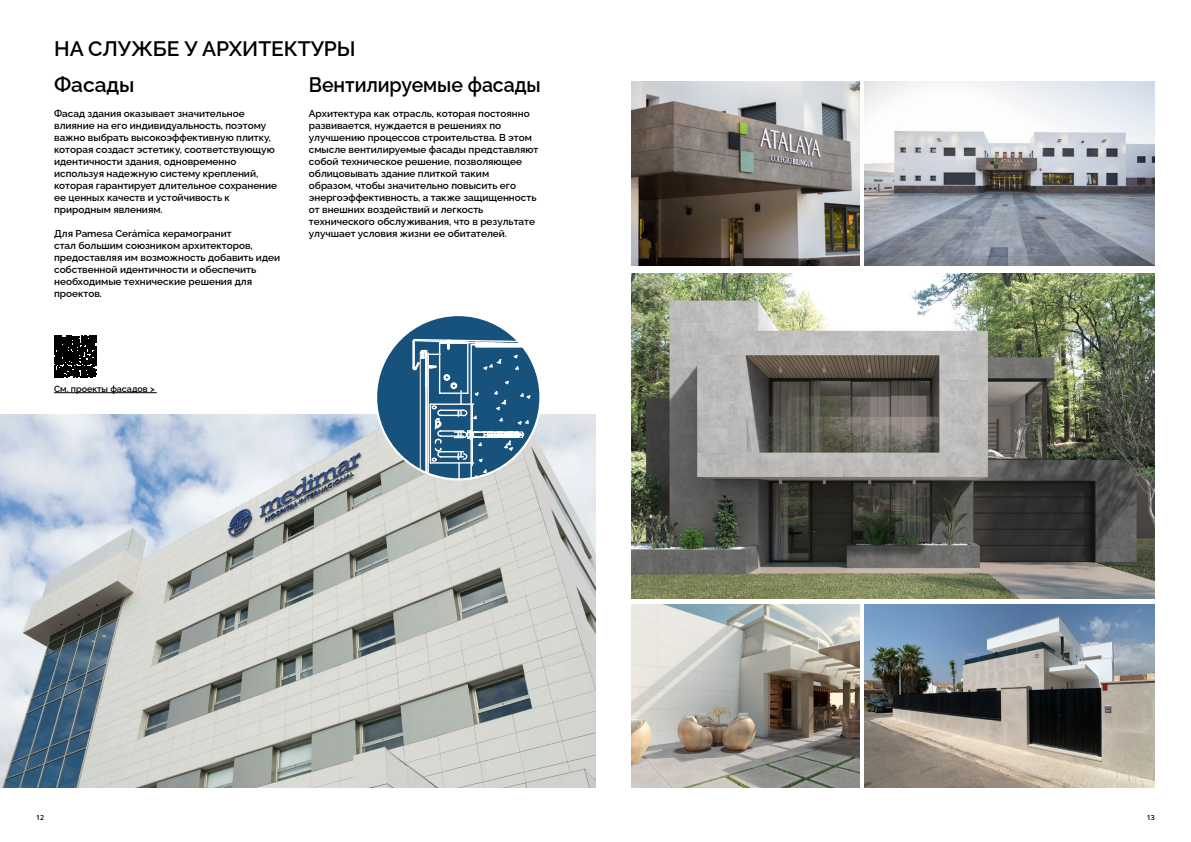
<style>
.page{position:relative;width:1191px;height:842px;background:#fff}
.page>*{position:absolute;margin:0;border:0;box-sizing:border-box;transform-origin:0 0}
.t1{font:600 21px "Raleway";letter-spacing:-.005em;color:#000}
.t2{font:600 21px "Raleway";letter-spacing:-.005em;color:#000;scale:.93 1}
.t3{font:600 10px/12px "Raleway";letter-spacing:-.005em;color:#000}
.t4{font:600 9px "Raleway";letter-spacing:-.005em;color:#000}
.t5{font:600 7px "Open Sans";color:#000}
</style>
<div class="page">
<hr style="left:54px;top:392px;width:103px;height:1px;background:#000">
<svg style="left:55px;top:336px;width:41px;height:41px;background:#131313"></svg>
<img style="left:0;top:415px;width:595px;height:373px">
<img style="left:631px;top:273px;width:524px;height:325px">
<img style="left:631px;top:604px;width:228px;height:184px">
<img style="left:631px;top:82px;width:228px;height:184px">
<img style="left:865px;top:604px;width:290px;height:184px">
<img style="left:865px;top:82px;width:290px;height:184px">
<div style="left:376px;top:315px;width:164px;height:164px;background:#17527c;border-radius:50%"></div>
<hr style="left:542px;top:345px;width:1px;height:134px;background:#fff">
<svg style="left:376px;top:338px;width:164px;height:141px"></svg>
<h1 class="t1" style="left:54px;top:32px;width:303px">НА СЛУЖБЕ У АРХИТЕКТУРЫ</h1>
<h1 class="t1" style="left:54px;top:68px;width:82px">Фасады</h1>
<h1 class="t2" style="left:309px;top:68px;width:251px">Вентилируемые фасады</h1>
<p class="t3" style="left:54px;top:107px;width:224px">Фасад здания оказывает значительное влияние на его индивидуальность, поэтому важно выбрать высокоэффективную плитку, которая создаст эстетику, соответствующую идентичности здания, одновременно используя надежную систему креплений, которая гарантирует длительное сохранение ее ценных качеств и устойчивость к природным явлениям.</p>
<p class="t3" style="left:54px;top:227px;width:227px">Для Pamesa Cerámica керамогранит<br>стал большим союзником архитекторов, предоставляя им возможность добавить идеи собственной идентичности и обеспечить необходимые технические решения для проектов.</p>
<p class="t3" style="left:309px;top:107px;width:231px">Архитектура как отрасль, которая постоянно развивается, нуждается в решениях по улучшению процессов строительства. В этом смысле вентилируемые фасады представляют собой техническое решение, позволяющее облицовывать здание плиткой таким<br>образом, чтобы значительно повысить его энергоэффективность, а также защищенность от внешних воздействий и легкость технического обслуживания, что в результате улучшает условия жизни ее обитателей.</p>
<p class="t4" style="left:54px;top:381px;width:102px">См. проекты фасадов &gt;</p>
<p class="t5" style="left:36px;top:813px;width:9px">12</p>
<p class="t5" style="left:1147px;top:813px;width:9px">13</p>
</div>
